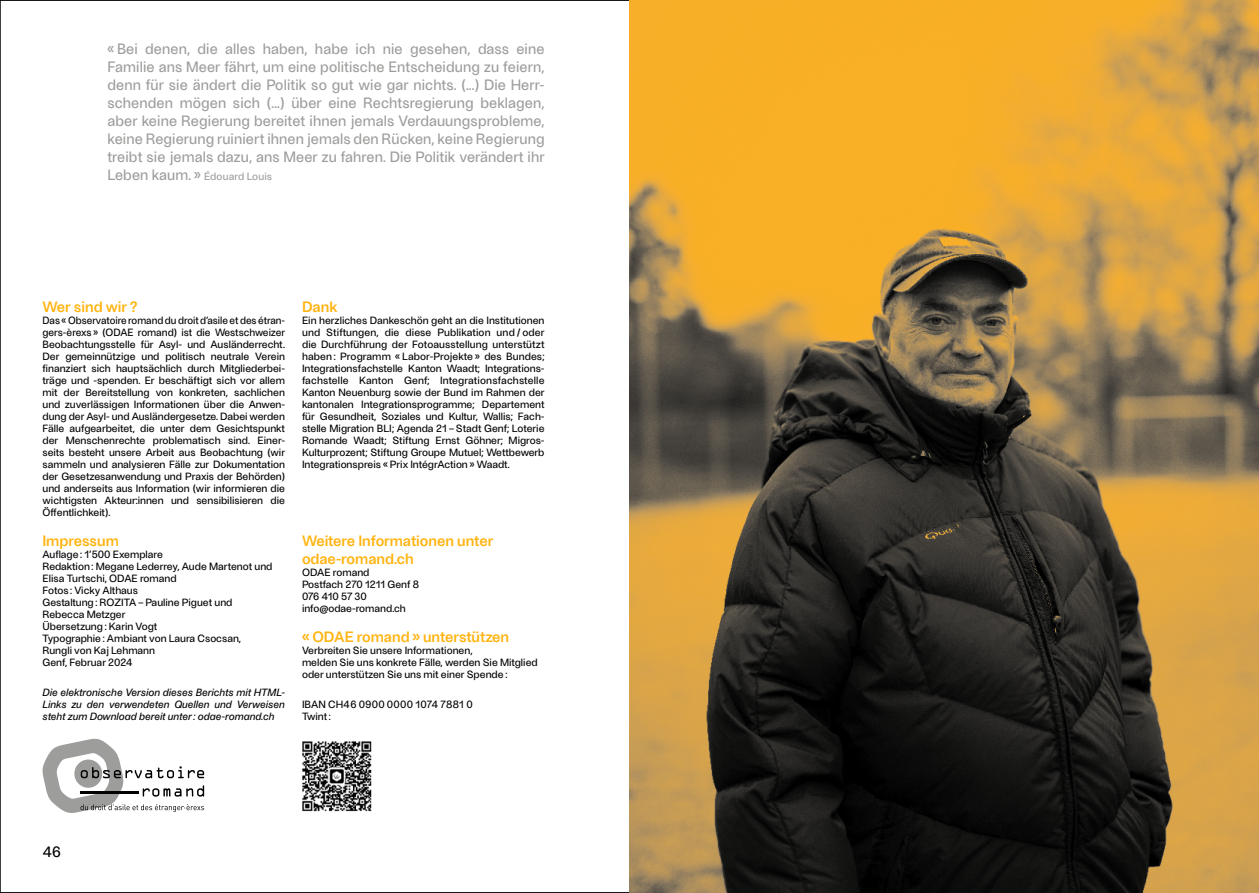
<style>
.page{position:relative;width:1259px;height:893px;background:#fff}
.page>*{position:absolute;margin:0;border:0;box-sizing:border-box;transform-origin:0 0}
.t1{font:15px/18px "Ambiant";letter-spacing:.01em;color:#9d9d9c;text-align:justify}
.t2{font:500 15px/18px "Ambiant";color:#ffb411}
.t3{font:15px "Ambiant";color:#000}
.t4{font:10.5px/12px "Ambiant";color:#000}
.t5{font:10.5px/12px "Ambiant";color:#000;text-align:justify;scale:.96 1}
.t6{font:italic 10.5px/12px "Ambiant";color:#000;text-align:justify}
.t7{font:10.5px "Ambiant";letter-spacing:.01em;color:#9d9d9c}
.s1{font-size:15px}
</style>
<div class="page">
<img style="left:302px;top:741px;width:70px;height:71px">
<svg style="left:42px;top:739px;width:162px;height:74px"></svg>
<img style="left:629px;top:0;width:630px;height:893px">
<p class="t1" style="left:107px;top:39px;width:439px">« Bei denen, die alles haben, habe ich nie gesehen, dass eine Familie ans Meer fährt, um eine politische Entscheidung zu feiern, denn für sie ändert die Politik so gut wie gar nichts. (...) Die Herr&shy;schenden mögen sich (...) über eine Rechtsregierung beklagen, aber keine Regierung bereitet ihnen jemals Verdauungsprobleme, keine Regierung ruiniert ihnen jemals den Rücken, keine Regierung treibt sie jemals dazu, ans Meer zu fahren. Die Politik verändert ihr</p>
<p class="t7" style="left:107px;top:169px;width:166px"><span class="s1">Leben kaum. »</span> Édouard Louis</p>
<h1 class="t2" style="left:43px;top:297px;width:97px">Wer sind wir ?</h1>
<p class="t5" style="left:43px;top:314px;width:254px">Das « Observatoire romand du droit d’asile et des étran&shy;gers-èrexs » (ODAE romand) ist die Westschweizer Beobachtungsstelle für Asyl- und Ausländerrecht.<br>Der gemeinnützige und politisch neutrale Verein finanziert sich hauptsächlich durch Mitgliederbei&shy;träge und -spenden. Er beschäftigt sich vor allem mit der Bereitstellung von konkreten, sachlichen und zuverlässigen Informationen über die Anwen&shy;dung der Asyl- und Ausländergesetze. Dabei werden Fälle aufgearbeitet, die unter dem Gesichtspunkt der Menschenrechte problematisch sind. Einer&shy;seits besteht unsere Arbeit aus Beobachtung (wir sammeln und analysieren Fälle zur Dokumentation der Gesetzesanwendung und Praxis der Behörden) und anderseits aus Information (wir informieren die wichtigsten Akteur:innen und sensibilisieren die Öffentlichkeit).</p>
<h1 class="t2" style="left:43px;top:531px;width:78px">Impressum</h1>
<p class="t4" style="left:43px;top:548px;width:231px">Auflage : 1’500 Exemplare<br>Redaktion : Megane Lederrey, Aude Martenot und<br>Elisa Turtschi, ODAE romand<br>Fotos : Vicky Althaus<br>Gestaltung : ROZITA – Pauline Piguet und<br>Rebecca Metzger<br>Übersetzung : Karin Vogt<br>Typographie : Ambiant von Laura Csocsan,<br>Rungli von Kaj Lehmann<br>Genf, Februar 2024</p>
<p class="t6" style="left:43px;top:686px;width:244px">Die elektronische Version dieses Berichts mit HTML-Links zu den verwendeten Quellen und Verweisen steht zum Download bereit unter : odae-romand.ch</p>
<h1 class="t2" style="left:302px;top:297px;width:37px">Dank</h1>
<p class="t4" style="left:302px;top:314px;width:244px;text-align:justify">Ein herzliches Dankeschön geht an die Institutionen und Stiftungen, die diese Publikation und / oder die Durchführung der Fotoausstellung unterstützt haben : Programm « Labor-Projekte » des Bundes; Integrationsfachstelle Kanton Waadt; Integrations&shy;fachstelle Kanton Genf; Integrationsfachstelle Kanton Neuenburg sowie der Bund im Rahmen der kantonalen Integrationsprogramme; Departement für Gesundheit, Soziales und Kultur, Wallis; Fach&shy;stelle Migration BLI; Agenda 21 – Stadt Genf; Loterie Romande Waadt; Stiftung Ernst Göhner; Migros-Kulturprozent; Stiftung Groupe Mutuel; Wettbewerb Integrationspreis « Prix IntégrAction » Waadt.</p>
<h1 class="t2" style="left:302px;top:531px;width:193px">Weitere Informationen unter odae-romand.ch</h1>
<p class="t4" style="left:302px;top:566px;width:119px">ODAE romand<br>Postfach 270 1211 Genf 8<br>076 410 57 30 info@odae-romand.ch</p>
<h1 class="t2" style="left:302px;top:627px;width:209px">« ODAE romand » unterstützen</h1>
<p class="t4" style="left:302px;top:644px;width:237px">Verbreiten Sie unsere Informationen,<br>melden Sie uns konkrete Fälle, werden Sie Mitglied oder unterstützen Sie uns mit einer Spende :</p>
<p class="t4" style="left:302px;top:698px;width:172px">IBAN CH46 0900 0000 1074 7881 0<br>Twint :</p>
<h1 class="t3" style="left:43px;top:842px;width:20px">46</h1>
</div>
